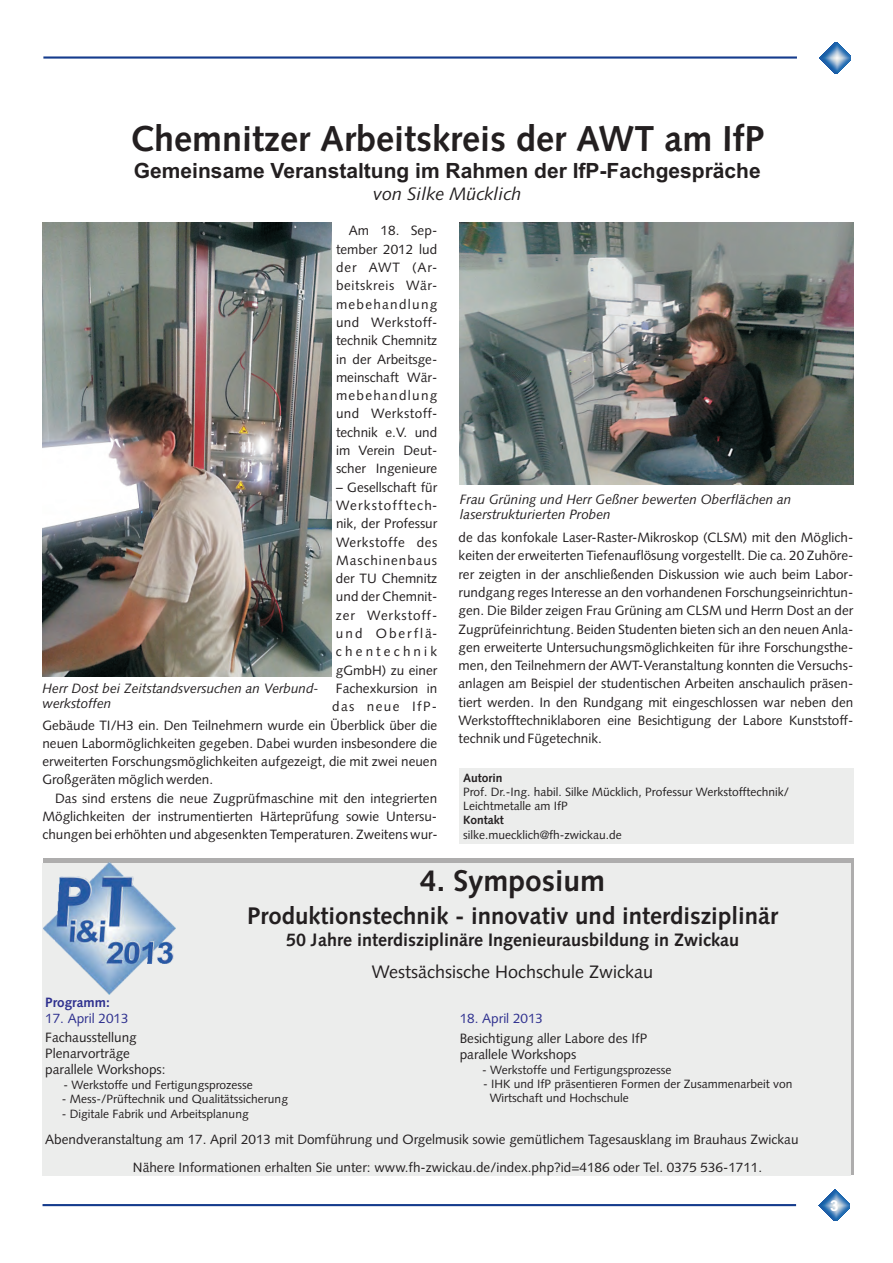
<style>
.page{position:relative;width:893px;height:1263px;background:#fff}
.page>*{position:absolute;margin:0;border:0;box-sizing:border-box;transform-origin:0 0}
.t1{font:700 36px "Syntax";color:#231f20}
.t2{font:700 30px "Syntax";color:#231f20}
.t3{font:700 24px "Syntax";color:#231f20}
.t4{font:700 21px "Arial";color:#231f20}
.t5{font:700 18px "Syntax";color:#231f20}
.t6{font:18px "Syntax";color:#231f20}
.t7{font:italic 18px "Syntax";color:#231f20}
.t8{font:700 15px "Arial";color:#fff}
.t9{font:13.5px/18.3px "Syntax";color:#231f20;text-align:justify}
.t10{font:italic 13.5px/15.8px "Syntax";color:#231f20}
.t11{font:13.5px "Syntax";color:#2e308f}
.t12{font:13.5px "Syntax";letter-spacing:.07em;color:#231f20}
.t13{font:13.5px "Syntax";letter-spacing:.065em;color:#231f20}
.t14{font:13.5px "Syntax";letter-spacing:.15em;color:#231f20}
.t15{font:13.5px "Syntax";letter-spacing:.235em;color:#231f20}
.t16{font:700 13.5px "Syntax";color:#2e308f}
.t17{font:12px/14.2px "Syntax";color:#231f20}
.t18{font:700 12px "Syntax";color:#231f20}
</style>
<div class="page">
<img style="left:819px;top:42px;width:32px;height:31px">
<hr style="left:43px;top:56px;width:754px;height:3px;background:#153c8d">
<img style="left:818px;top:1189px;width:32px;height:32px">
<hr style="left:43px;top:1204px;width:753px;height:2px;background:#153c8d">
<div style="left:459px;top:769px;width:394px;height:75px;background:#ecedec"></div>
<img style="left:460px;top:223px;width:393px;height:261px">
<img style="left:43px;top:223px;width:289px;height:453px">
<div style="left:43px;top:863px;width:808px;height:312px;background:#ecedec"></div>
<img style="left:44px;top:863px;width:131px;height:132px">
<h1 class="t1" style="left:130px;top:124px;width:636px">Chemnitzer Arbeitskreis der AWT am IfP</h1>
<h3 class="t7" style="left:373px;top:186px;width:150px">von Silke Mücklich</h3>
<h3 class="t4" style="left:134px;top:163px;width:628px">Gemeinsame Veranstaltung im Rahmen der IfP-Fachgespräche</h3>
<p class="t9" style="left:336px;top:223px;width:103px;text-indent:13px">Am 18. Sep&shy;tember 2012 lud der AWT (Ar&shy;beitskreis Wär&shy;mebehandlung und Werkstoff&shy;technik Chemnitz in der Arbeitsge&shy;meinschaft Wär&shy;mebehandlung und Werkstoff&shy;technik e.V. und im Verein Deut&shy;scher Ingenieure</p>
<p class="t9" style="left:336px;top:479px;width:103px">– Gesellschaft für Werkstofftech&shy;nik, der Professur Werkstoffe des</p>
<p class="t10" style="left:460px;top:492px;width:333px">Frau Grüning und Herr Geßner bewerten Oberflächen an laserstrukturierten Proben</p>
<p class="t9" style="left:459px;top:530px;width:396px">de das konfokale Laser-Raster-Mikroskop (CLSM) mit den Möglich-</p>
<p class="t12" style="left:336px;top:555px;width:103px">Maschinenbaus</p>
<p class="t9" style="left:459px;top:548px;width:396px">keiten der erweiterten Tiefenauflösung vorgestellt. Die ca. 20 Zuhöre&shy;rer zeigten in der anschließenden Diskussion wie auch beim Labor-</p>
<p class="t9" style="left:336px;top:571px;width:103px">der TU Chemnitz</p>
<p class="t9" style="left:336px;top:589px;width:103px">und der Chemnit-</p>
<p class="t9" style="left:459px;top:584px;width:396px">rundgang reges Interesse an den vorhandenen Forschungseinrichtun-</p>
<p class="t13" style="left:336px;top:610px;width:103px">zer Werkstoff-</p>
<p class="t9" style="left:459px;top:603px;width:396px">gen. Die Bilder zeigen Frau Grüning am CLSM und Herrn Dost an der</p>
<p class="t14" style="left:336px;top:628px;width:103px">und Oberflä-</p>
<p class="t9" style="left:459px;top:621px;width:396px">Zugprüfeinrichtung. Beiden Studenten bieten sich an den neuen Anla-</p>
<p class="t15" style="left:336px;top:646px;width:103px">chentechnik</p>
<p class="t9" style="left:459px;top:639px;width:396px">gen erweiterte Untersuchungsmöglichkeiten für ihre Forschungsthe-</p>
<p class="t9" style="left:336px;top:662px;width:103px">gGmbH) zu einer</p>
<p class="t10" style="left:43px;top:681px;width:278px">Herr Dost bei Zeitstandsversuchen an Verbund&shy;werkstoffen</p>
<p class="t9" style="left:336px;top:680px;width:103px">Fachexkursion in</p>
<p class="t9" style="left:42px;top:699px;width:396px;text-align:right">das neue IfP-<br>Gebäude TI/H3 ein. Den Teilnehmern wurde ein Überblick über die</p>
<p class="t9" style="left:42px;top:735px;width:396px">neuen Labormöglichkeiten gegeben. Dabei wurden insbesondere die erweiterten Forschungsmöglichkeiten aufgezeigt, die mit zwei neuen Großgeräten möglich werden.</p>
<p class="t9" style="left:42px;top:790px;width:397px;text-indent:13px">Das sind erstens die neue Zugprüfmaschine mit den integrierten Möglichkeiten der instrumentierten Härteprüfung sowie Untersu&shy;chungen bei erhöhten und abgesenkten Temperaturen. Zweitens wur-</p>
<p class="t9" style="left:459px;top:658px;width:396px">men, den Teilnehmern der AWT-Veranstaltung konnten die Versuchs-</p>
<p class="t9" style="left:459px;top:676px;width:396px">anlagen am Beispiel der studentischen Arbeiten anschaulich präsen-</p>
<p class="t9" style="left:459px;top:694px;width:396px">tiert werden. In den Rundgang mit eingeschlossen war neben den</p>
<p class="t9" style="left:459px;top:712px;width:396px">Werkstofftechniklaboren eine Besichtigung der Labore Kunststoff&shy;technik und Fügetechnik.</p>
<p class="t18" style="left:463px;top:773px;width:41px">Autorin</p>
<p class="t17" style="left:463px;top:786px;width:328px">Prof. Dr.-Ing. habil. Silke Mücklich, Professur Werkstofftechnik/<br>Leichtmetalle am IfP</p>
<p class="t18" style="left:463px;top:815px;width:42px">Kontakt</p>
<p class="t17" style="left:463px;top:829px;width:160px">silke.muecklich@fh-zwickau.de</p>
<h2 class="t2" style="left:420px;top:868px;width:187px">4. Symposium</h2>
<h3 class="t3" style="left:247px;top:906px;width:532px">Produktionstechnik - innovativ und interdisziplinär</h3>
<h3 class="t5" style="left:286px;top:933px;width:455px">50 Jahre interdisziplinäre Ingenieurausbildung in Zwickau</h3>
<h3 class="t6" style="left:372px;top:964px;width:283px">Westsächsische Hochschule Zwickau</h3>
<p class="t16" style="left:45px;top:997px;width:66px">Programm:</p>
<p class="t11" style="left:45px;top:1012px;width:85px">17. April 2013</p>
<p class="t9" style="left:45px;top:1031px;width:122px;line-height:16px;text-align:left">Fachausstellung<br>Plenarvorträge parallele Workshops:</p>
<p class="t17" style="left:64px;top:1079px;width:191px">- Werkstoffe und Fertigungsprozesse</p>
<p class="t17" style="left:62px;top:1093px;width:228px">- Mess-/Prüftechnik und Qualitätssicherung</p>
<p class="t17" style="left:62px;top:1107px;width:188px">- Digitale Fabrik und Arbeitsplanung</p>
<p class="t11" style="left:460px;top:1013px;width:85px">18. April 2013</p>
<p class="t9" style="left:460px;top:1032px;width:189px;line-height:16px">Besichtigung aller Labore des IfP parallele Workshops</p>
<p class="t17" style="left:482px;top:1063px;width:191px">- Werkstoffe und Fertigungsprozesse</p>
<p class="t17" style="left:490px;top:1078px;width:304px;text-indent:-7px">- IHK und IfP präsentieren Formen der Zusammenarbeit von<br>Wirtschaft und Hochschule</p>
<p class="t9" style="left:45px;top:1131px;width:755px">Abendveranstaltung am 17. April 2013 mit Domführung und Orgelmusik sowie gemütlichem Tagesausklang im Brauhaus Zwickau</p>
<p class="t9" style="left:133px;top:1159px;width:631px">Nähere Informationen erhalten Sie unter: www.fh-zwickau.de/index.php?id=4186 oder Tel. 0375 536-1711.</p>
<p class="t8" style="left:830px;top:1199px;width:10px">3</p>
</div>
